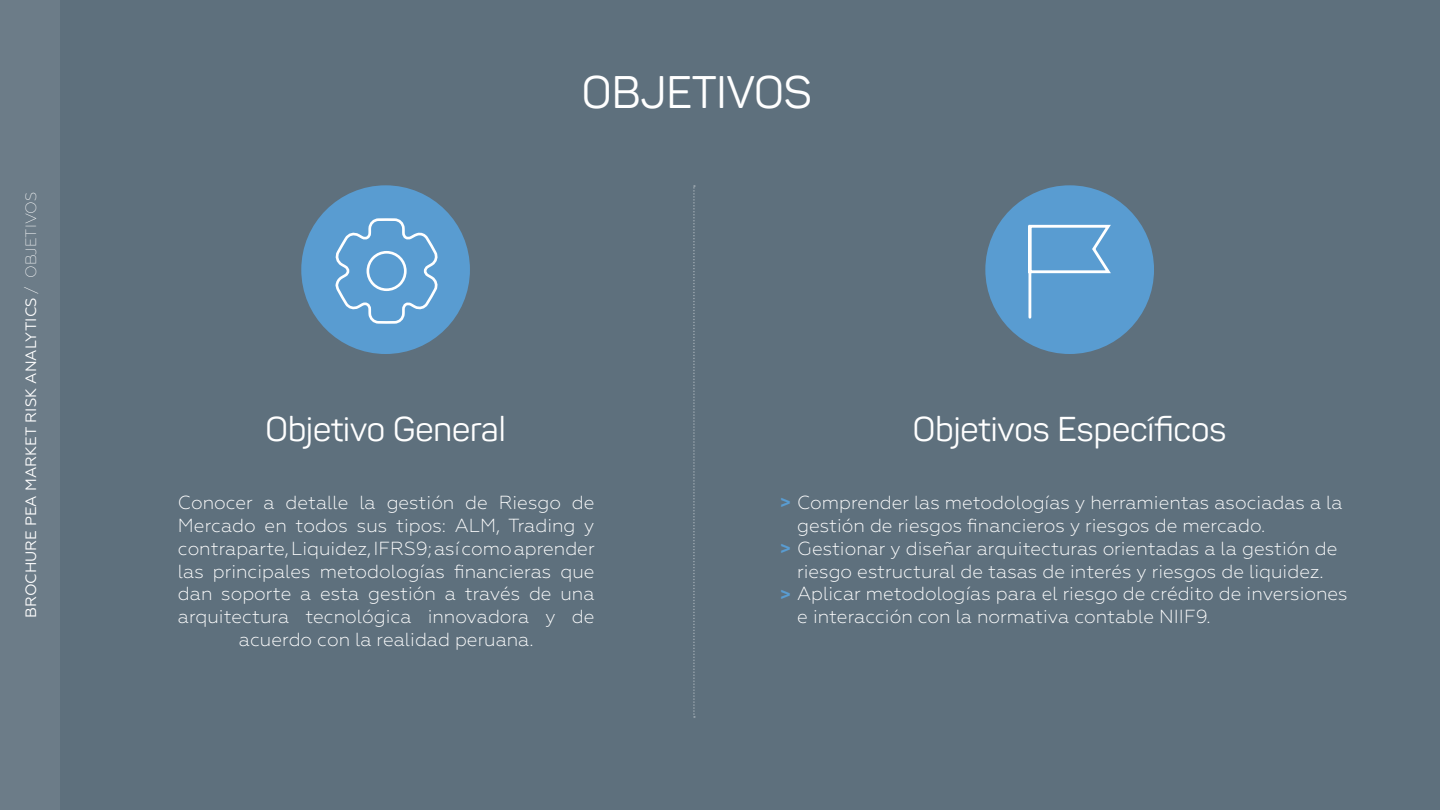
<style>
.page{position:relative;width:1440px;height:810px;background:#5e707d}
.page>*{position:absolute;margin:0;border:0;box-sizing:border-box;transform-origin:0 0}
.t1{font:45px "Panton";color:#fff}
.t2{font:34.05px "Panton";color:#fff}
.t3{font:300 18.9px/22.6px "Geometria";color:#fff;text-align:center}
.t4{font:700 16.95px "Geometria";color:#599cd1}
.t5{font:15px "Geometria";letter-spacing:.01em;color:#fff}
.s1{font-weight:200}
</style>
<div class="page">
<div style="left:0;top:0;width:60px;height:810px;background:#6c7c88"></div>
<div style="left:301px;top:185px;width:169px;height:169px;background:#599cd1;border-radius:50%"></div>
<div style="left:985px;top:185px;width:169px;height:169px;background:#599cd1;border-radius:50%"></div>
<svg style="left:1028px;top:224px;width:83px;height:95px"></svg>
<svg style="left:332px;top:185px;width:109px;height:139px"></svg>
<svg style="left:693px;top:185px;width:2px;height:533px"></svg>
<p class="t5" style="left:22px;top:618px;width:427px;rotate:-90deg">BROCHURE PEA MARKET RISK ANALYTICS <span class="s1">/ OBJETIVOS</span></p>
<h1 class="t1" style="left:582px;top:65px;width:232px">OBJETIVOS</h1>
<h2 class="t2" style="left:265px;top:408px;width:242px">Objetivo General</h2>
<h2 class="t2" style="left:913px;top:408px;width:315px">Objetivos Específicos</h2>
<p class="t3" style="left:178px;top:491px;width:418px">Conocer a detalle la gestión de Riesgo de Mercado en todos sus tipos: ALM, Trading y contraparte, Liquidez, IFRS9; así como aprender las principales metodologías financieras que dan soporte a esta gestión a través de una arquitectura tecnológica innovadora y de acuerdo con la realidad peruana.</p>
<p class="t4" style="left:780px;top:492px;width:12px">&gt;</p>
<p class="t4" style="left:780px;top:538px;width:12px">&gt;</p>
<p class="t4" style="left:780px;top:584px;width:12px">&gt;</p>
<p class="t3" style="left:797px;top:491px;width:552px;text-align:left">Comprender las metodologías y herramientas asociadas a la gestión de riesgos financieros y riesgos de mercado.<br>Gestionar y diseñar arquitecturas orientadas a la gestión de riesgo estructural de tasas de interés y riesgos de liquidez.<br>Aplicar metodologías para el riesgo de crédito de inversiones e interacción con la normativa contable NIIF9.</p>
</div>
